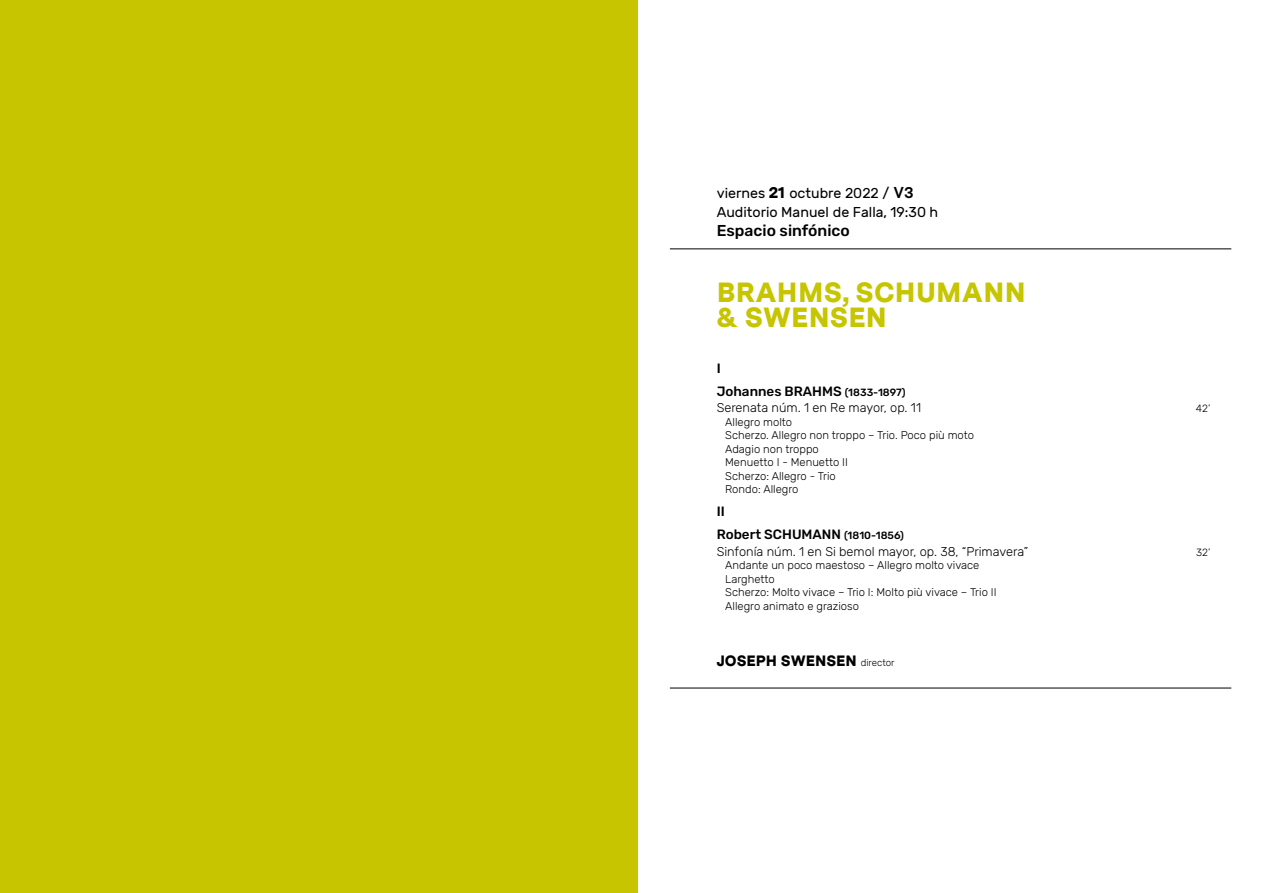
<style>
.page{position:relative;width:1276px;height:893px;background:#fff}
.page>*{position:absolute;margin:0;border:0;box-sizing:border-box;transform-origin:0 0}
.t1{font:900 27.75px/25.5px "Messina Sans";letter-spacing:.01em;color:#c6c500}
.t2{font:500 15.75px "Rubik";color:#000}
.t3{font:900 15px "Messina Sans";color:#000}
.t4{font:14.25px/18.9px "Rubik";color:#000}
.t5{font:500 13.5px/23px "Rubik";color:#000}
.t6{font:300 12.75px "Rubik";color:#000}
.t7{font:300 11.25px/13.5px "Rubik";color:#000}
.t8{font:300 10.5px "Rubik";color:#000}
.s1{font-family:"Messina Sans";font-weight:900;font-size:15.75px}
.s2{font-family:"Messina Sans";font-weight:700;font-size:15.75px}
.s3{font-size:10.5px}
.s4{font-family:"Rubik";font-weight:300;font-size:9.75px}
</style>
<div class="page">
<hr style="left:670px;top:248px;width:561px;height:1px;background:#000">
<hr style="left:670px;top:688px;width:561px;height:1px;background:#000">
<div style="left:0;top:0;width:638px;height:893px;background:#c6c500"></div>
<p class="t4" style="left:716px;top:184px;width:223px">viernes <span class="s1">21</span> octubre 2022 / <span class="s2">V3<br></span>Auditorio Manuel de Falla, 19:30 h</p>
<h2 class="t2" style="left:716px;top:221px;width:135px">Espacio sinfónico</h2>
<h1 class="t1" style="left:716px;top:278px;width:310px">BRAHMS, SCHUMANN &amp; SWENSEN</h1>
<p class="t5" style="left:716px;top:357px;width:191px">I<br>Johannes BRAHMS <span class="s3">(1833-1897)</span></p>
<p class="t6" style="left:716px;top:401px;width:206px">Serenata núm. 1 en Re mayor, op. 11</p>
<p class="t8" style="left:1196px;top:403px;width:16px">42’</p>
<p class="t7" style="left:725px;top:415px;width:250px">Allegro molto<br>Scherzo. Allegro non troppo – Trio. Poco più moto<br>Adagio non troppo<br>Menuetto I - Menuetto II<br>Scherzo: Allegro - Trio<br>Rondo: Allegro</p>
<p class="t5" style="left:716px;top:500px;width:189px">II<br>Robert SCHUMANN <span class="s3">(1810-1856)</span></p>
<p class="t6" style="left:716px;top:544px;width:313px">Sinfonía núm. 1 en Si bemol mayor, op. 38, “Primavera”</p>
<p class="t8" style="left:1196px;top:546px;width:16px">32’</p>
<p class="t7" style="left:725px;top:559px;width:273px">Andante un poco maestoso – Allegro molto vivace Larghetto<br>Scherzo: Molto vivace – Trio I: Molto più vivace – Trio II Allegro animato e grazioso</p>
<h3 class="t3" style="left:716px;top:650px;width:179px">JOSEPH SWENSEN <span class="s4">director</span></h3>
</div>
